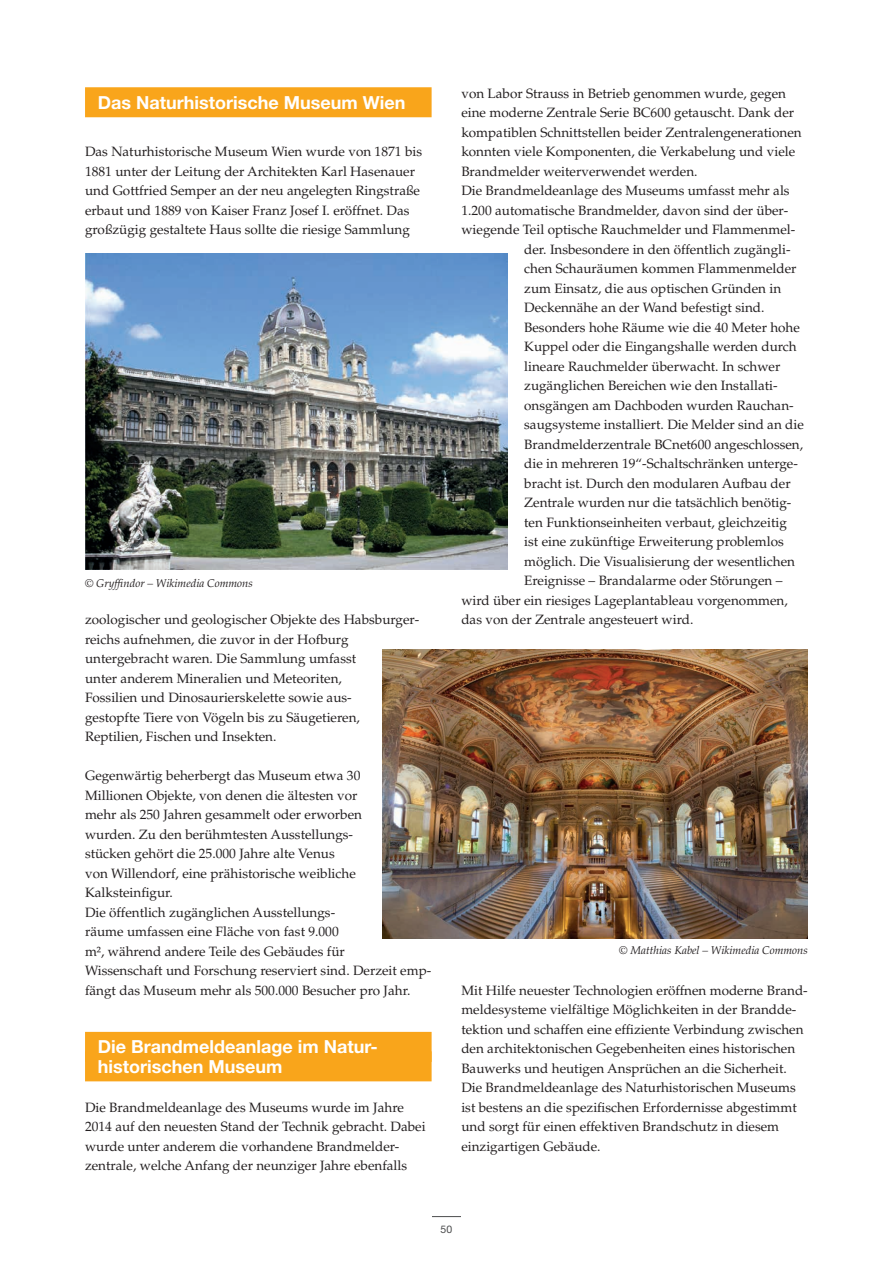
<style>
.page{position:relative;width:893px;height:1263px;background:#fff}
.page>*{position:absolute;margin:0;border:0;box-sizing:border-box;transform-origin:0 0}
.Headline_3_orange{font:700 18px "Helvetica Neue LT Std";color:#fff}
.fliesstext{font:13.5px/19.5px "Palatino LT Std";color:#231f20}
.BU{font:italic 11.25px "Palatino LT Std";color:#231f20}
.t1{font:10.5px "Helvetica Neue LT Std";color:#4b4c4d}
</style>
<div class="page">
<svg style="left:432px;top:1216px;width:29px;height:1px"></svg>
<div style="left:85px;top:87px;width:347px;height:30px;background:#f9a51b"></div>
<div style="left:85px;top:1032px;width:347px;height:30px;background:#f9a51b"></div>
<div style="left:85px;top:1051px;width:347px;height:30px;background:#f9a51b"></div>
<img style="left:383px;top:649px;width:425px;height:290px">
<img style="left:85px;top:253px;width:422px;height:317px">
<p class="Headline_3_orange" style="left:98px;top:91px;width:309px">Das Naturhistorische Museum Wien</p>
<p class="fliesstext" style="left:85px;top:142px;width:339px">Das Naturhistorische Museum Wien wurde von 1871 bis 1881 unter der Leitung der Architekten Karl Hasenauer und Gottfried Semper an der neu angelegten Ringstraße erbaut und 1889 von Kaiser Franz Josef I. eröffnet. Das großzügig gestaltete Haus sollte die riesige Sammlung</p>
<p class="BU" style="left:85px;top:576px;width:169px">© Gryffindor – Wikimedia Commons</p>
<p class="fliesstext" style="left:85px;top:610px;width:336px">zoologischer und geologischer Objekte des Habsburger&shy;reichs aufnehmen, die zuvor in der Hofburg untergebracht waren. Die Sammlung umfasst<br>unter anderem Mineralien und Meteoriten,<br>Fossilien und Dinosaurierskelette sowie aus-<br>gestopfte Tiere von Vögeln bis zu Säugetieren, Reptilien, Fischen und Insekten.</p>
<p class="fliesstext" style="left:85px;top:766px;width:279px">Gegenwärtig beherbergt das Museum etwa 30<br>Millionen Objekte, von denen die ältesten vor mehr als 250 Jahren gesammelt oder erworben wurden. Zu den berühmtesten Ausstellungs&shy;stücken gehört die 25.000 Jahre alte Venus<br>von Willendorf, eine prähistorische weibliche Kalksteinfigur.</p>
<p class="fliesstext" style="left:85px;top:902px;width:348px">Die öffentlich zugänglichen Ausstellungs-<br>räume umfassen eine Fläche von fast 9.000<br>m², während andere Teile des Gebäudes für<br>Wissenschaft und Forschung reserviert sind. Derzeit emp&shy;fängt das Museum mehr als 500.000 Besucher pro Jahr.</p>
<p class="Headline_3_orange" style="left:98px;top:1035px;width:281px">Die Brandmeldeanlage im Natur-</p>
<p class="Headline_3_orange" style="left:98px;top:1055px;width:186px">historischen Museum</p>
<p class="fliesstext" style="left:85px;top:1097px;width:342px">Die Brandmeldeanlage des Museums wurde im Jahre 2014 auf den neuesten Stand der Technik gebracht. Dabei wurde unter anderem die vorhandene Brandmelder&shy;zentrale, welche Anfang der neunziger Jahre ebenfalls</p>
<p class="fliesstext" style="left:461px;top:83px;width:342px">von Labor Strauss in Betrieb genommen wurde, gegen eine moderne Zentrale Serie BC600 getauscht. Dank der kompatiblen Schnittstellen beider Zentralengenerationen konnten viele Komponenten, die Verkabelung und viele Brandmelder weiterverwendet werden.</p>
<p class="fliesstext" style="left:461px;top:181px;width:330px">Die Brandmeldeanlage des Museums umfasst mehr als</p>
<p class="fliesstext" style="left:461px;top:200px;width:328px">1.200 automatische Brandmelder, davon sind der über-</p>
<p class="fliesstext" style="left:461px;top:220px;width:335px">wiegende Teil optische Rauchmelder und Flammenmel-</p>
<p class="fliesstext" style="left:524px;top:239px;width:268px">der. Insbesondere in den öffentlich zugängli-</p>
<p class="fliesstext" style="left:524px;top:259px;width:274px">chen Schauräumen kommen Flammenmelder</p>
<p class="fliesstext" style="left:524px;top:278px;width:258px">zum Einsatz, die aus optischen Gründen in</p>
<p class="fliesstext" style="left:524px;top:298px;width:242px">Deckennähe an der Wand befestigt sind.</p>
<p class="fliesstext" style="left:524px;top:317px;width:277px">Besonders hohe Räume wie die 40 Meter hohe</p>
<p class="fliesstext" style="left:524px;top:337px;width:274px">Kuppel oder die Eingangshalle werden durch</p>
<p class="fliesstext" style="left:524px;top:356px;width:258px">lineare Rauchmelder überwacht. In schwer</p>
<p class="fliesstext" style="left:524px;top:376px;width:255px">zugänglichen Bereichen wie den Installati-</p>
<p class="fliesstext" style="left:524px;top:395px;width:271px">onsgängen am Dachboden wurden Rauchan-</p>
<p class="fliesstext" style="left:524px;top:415px;width:281px">saugsysteme installiert. Die Melder sind an die</p>
<p class="fliesstext" style="left:524px;top:434px;width:280px">Brandmelderzentrale BCnet600 angeschlossen,</p>
<p class="fliesstext" style="left:524px;top:454px;width:275px">die in mehreren 19“-Schaltschränken unterge-</p>
<p class="fliesstext" style="left:524px;top:473px;width:268px">bracht ist. Durch den modularen Aufbau der</p>
<p class="fliesstext" style="left:524px;top:493px;width:269px">Zentrale wurden nur die tatsächlich benötig-</p>
<p class="fliesstext" style="left:524px;top:512px;width:264px">ten Funktionseinheiten verbaut, gleichzeitig</p>
<p class="fliesstext" style="left:524px;top:532px;width:261px">ist eine zukünftige Erweiterung problemlos</p>
<p class="fliesstext" style="left:524px;top:551px;width:272px">möglich. Die Visualisierung der wesentlichen</p>
<p class="fliesstext" style="left:524px;top:571px;width:260px">Ereignisse – Brandalarme oder Störungen –</p>
<p class="fliesstext" style="left:461px;top:590px;width:328px">wird über ein riesiges Lageplantableau vorgenommen,</p>
<p class="fliesstext" style="left:461px;top:610px;width:234px">das von der Zentrale angesteuert wird.</p>
<p class="BU" style="left:619px;top:944px;width:190px">© Matthias Kabel – Wikimedia Commons</p>
<p class="fliesstext" style="left:461px;top:980px;width:348px">Mit Hilfe neuester Technologien eröffnen moderne Brand&shy;meldesysteme vielfältige Möglichkeiten in der Brandde&shy;tektion und schaffen eine effiziente Verbindung zwischen den architektonischen Gegebenheiten eines historischen Bauwerks und heutigen Ansprüchen an die Sicherheit.<br>Die Brandmeldeanlage des Naturhistorischen Museums ist bestens an die spezifischen Erfordernisse abgestimmt und sorgt für einen effektiven Brandschutz in diesem einzigartigen Gebäude.</p>
<p class="t1" style="left:441px;top:1223px;width:13px">50</p>
</div>
